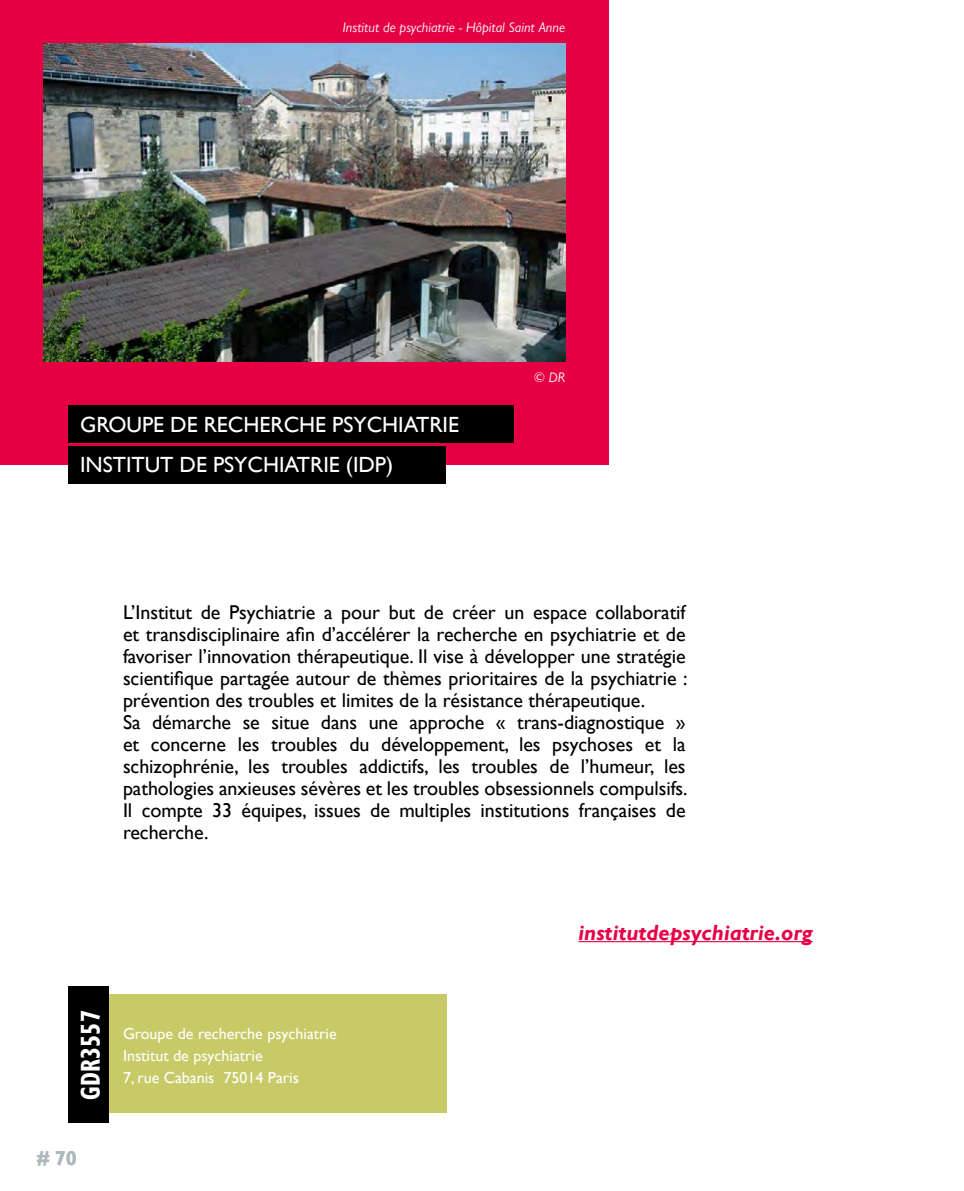
<style>
.page{position:relative;width:964px;height:1191px;background:#fff}
.page>*{position:absolute;margin:0;border:0;box-sizing:border-box;transform-origin:0 0}
.code_labo{font:700 condensed 28.2px "Gill Sans Nova";color:#fff}
.nom_labo{font:22px "Gill Sans";color:#fff}
.t1{font:italic 700 22px "Gill Sans";color:#e50043}
.t2{font:20px/22px "Gill Sans";letter-spacing:-.005em;color:#000;text-align:justify}
.t3{font:700 20px "Gill Sans";color:#acbabd}
.t4{font:16px "Gill Sans";color:#fff}
.t5{font:italic 14px "Gill Sans Nova";color:#fff}
</style>
<div class="page">
<div style="left:0;top:0;width:609px;height:464px;background:#e50043"></div>
<div style="left:109px;top:994px;width:338px;height:119px;background:#c7ca66"></div>
<div style="left:68px;top:986px;width:41px;height:137px;background:#000"></div>
<img style="left:44px;top:44px;width:521px;height:317px">
<hr style="left:578px;top:941px;width:234px;height:1px;background:#e50043">
<div style="left:68px;top:405px;width:446px;height:38px;background:#000"></div>
<div style="left:68px;top:446px;width:377px;height:37px;background:#000"></div>
<p class="t5" style="left:343px;top:19px;width:224px">Institut de psychiatrie - Hôpital Saint Anne</p>
<p class="nom_labo" style="left:80px;top:411px;width:380px">GROUPE DE RECHERCHE PSYCHIATRIE</p>
<p class="nom_labo" style="left:80px;top:452px;width:314px">INSTITUT DE PSYCHIATRIE (IDP)</p>
<p class="t5" style="left:534px;top:368px;width:33px">© DR</p>
<p class="t2" style="left:123px;top:602px;width:566px">L’Institut de Psychiatrie a pour but de créer un espace collaboratif et transdisciplinaire afin d’accélérer la recherche en psychiatrie et de favoriser l’innovation thérapeutique. Il vise à développer une stratégie scientifique partagée autour de thèmes prioritaires de la psychiatrie : prévention des troubles et limites de la résistance thérapeutique.</p>
<p class="t2" style="left:123px;top:712px;width:566px">Sa démarche se situe dans une approche « trans-diagnostique » et concerne les troubles du développement, les psychoses et la schizophrénie, les troubles addictifs, les troubles de l’humeur, les pathologies anxieuses sévères et les troubles obsessionnels compulsifs.<br>Il compte 33 équipes, issues de multiples institutions françaises de recherche.</p>
<p class="code_labo" style="left:71px;top:1099px;width:91px;rotate:-90deg">GDR3557</p>
<p class="t3" style="left:38px;top:1146px;width:41px"># 70</p>
<p class="t4" style="left:123px;top:1024px;width:215px">Groupe de recherche psychiatrie</p>
<p class="t4" style="left:123px;top:1046px;width:141px">Institut de psychiatrie</p>
<p class="t4" style="left:123px;top:1068px;width:177px">7, rue Cabanis 75014 Paris</p>
<p class="t1" style="left:578px;top:919px;width:235px">institutdepsychiatrie.org</p>
</div>
